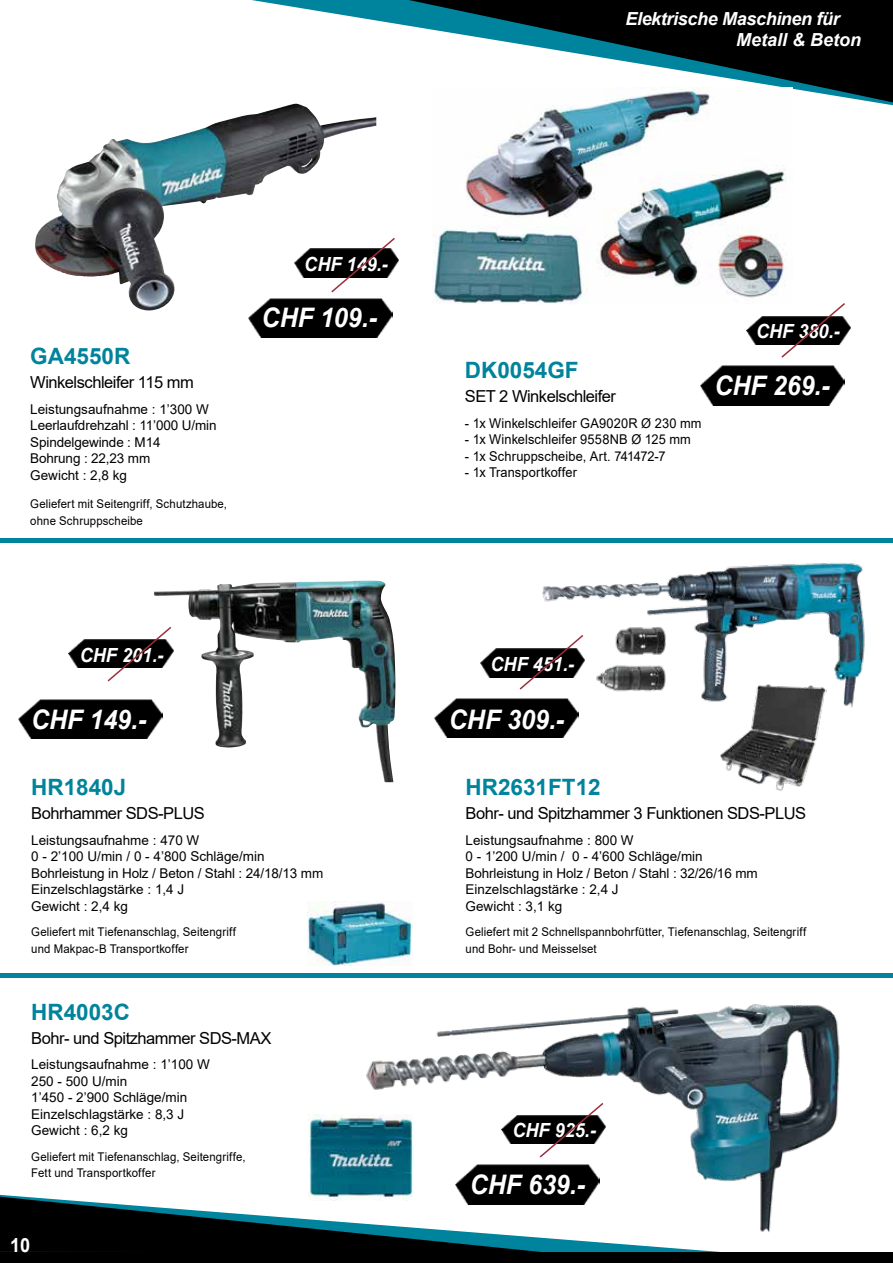
<style>
.page{position:relative;width:893px;height:1263px;background:#fff}
.page>*{position:absolute;margin:0;border:0;box-sizing:border-box;transform-origin:0 0}
.t1{font:italic 700 26.85px "Arial";color:#fff;scale:.93 1}
.t2{font:700 22.5px "Arial";color:#00839c}
.t3{font:italic 700 19.5px "Arial";color:#fff;scale:.93 1}
.t4{font:700 19.5px "Arial";color:#fff;scale:.93 1}
.t5{font:italic 700 18px/21.6px "Arial";letter-spacing:-.02em;color:#fff}
.t6{font:16.5px "Arial";letter-spacing:-.03em;color:#000}
.t7{font:13.5px/16.5px "Arial";color:#000}
.t8{font:13.5px "Arial";color:#000;scale:.95 1}
.t9{font:12px/16.5px "Arial";letter-spacing:.01em;color:#000;scale:.95 1}
</style>
<div class="page">
<svg style="left:252px;top:0;width:641px;height:105px"></svg>
<svg style="left:409px;top:0;width:484px;height:102px;fill:#000"></svg>
<svg style="left:0;top:1195px;width:360px;height:57px"></svg>
<hr style="left:0;top:973px;width:893px;height:4px;background:#00839c">
<hr style="left:0;top:538px;width:893px;height:4px;background:#00839c">
<div style="left:0;top:1252px;width:893px;height:11px;background:#000"></div>
<img style="left:360px;top:925px;width:486px;height:327px">
<img style="left:35px;top:104px;width:258px;height:172px">
<img style="left:433px;top:88px;width:360px;height:216px">
<img style="left:154px;top:581px;width:199px;height:167px">
<img style="left:542px;top:563px;width:323px;height:145px">
<img style="left:720px;top:682px;width:107px;height:108px">
<img style="left:249px;top:298px;width:144px;height:40px">
<img style="left:294px;top:249px;width:105px;height:28px">
<img style="left:701px;top:366px;width:143px;height:39px">
<img style="left:746px;top:316px;width:104px;height:29px">
<img style="left:18px;top:699px;width:144px;height:40px">
<img style="left:69px;top:639px;width:37px;height:29px">
<img style="left:435px;top:698px;width:144px;height:40px">
<img style="left:481px;top:649px;width:37px;height:28px">
<img style="left:501px;top:1115px;width:105px;height:29px">
<svg style="left:330px;top:238px;width:67px;height:55px"></svg>
<svg style="left:780px;top:301px;width:67px;height:57px"></svg>
<svg style="left:106px;top:625px;width:67px;height:58px"></svg>
<svg style="left:518px;top:633px;width:67px;height:58px"></svg>
<svg style="left:538px;top:1101px;width:67px;height:58px"></svg>
<img style="left:456px;top:1165px;width:144px;height:39px">
<img style="left:308px;top:1115px;width:106px;height:86px">
<img style="left:307px;top:901px;width:105px;height:65px">
<h3 class="t5" style="left:736px;top:8px;width:127px;text-indent:-111px">Elektrische Maschinen für<br>Metall &amp; Beton</h3>
<h3 class="t3" style="left:304px;top:251px;width:91px">CHF 149.-</h3>
<h2 class="t2" style="left:30px;top:341px;width:102px">GA4550R</h2>
<p class="t6" style="left:30px;top:371px;width:165px">Winkelschleifer 115 mm</p>
<p class="t7" style="left:30px;top:401px;width:188px">Leistungsaufnahme : 1’300 W<br>Leerlaufdrehzahl : 11’000 U/min<br>Spindelgewinde : M14<br>Bohrung : 22,23 mm<br>Gewicht : 2,8 kg</p>
<p class="t9" style="left:30px;top:496px;width:209px">Geliefert mit Seitengriff, Schutzhaube, ohne Schruppscheibe</p>
<h1 class="t1" style="left:262px;top:300px;width:126px">CHF 109.-</h1>
<h3 class="t3" style="left:80px;top:642px;width:91px">CHF 201.-</h3>
<h1 class="t1" style="left:31px;top:701px;width:126px">CHF 149.-</h1>
<h2 class="t2" style="left:31px;top:771px;width:97px">HR1840J</h2>
<p class="t6" style="left:31px;top:802px;width:175px">Bohrhammer SDS-PLUS</p>
<p class="t7" style="left:31px;top:832px;width:294px">Leistungsaufnahme : 470 W<br>0 - 2’100 U/min / 0 - 4’800 Schläge/min<br>Bohrleistung in Holz / Beton / Stahl : 24/18/13 mm<br>Einzelschlagstärke : 1,4 J<br>Gewicht : 2,4 kg</p>
<p class="t9" style="left:31px;top:924px;width:217px">Geliefert mit Tiefenanschlag, Seitengriff und Makpac-B Transportkoffer</p>
<h2 class="t2" style="left:31px;top:996px;width:100px">HR4003C</h2>
<p class="t6" style="left:31px;top:1027px;width:242px">Bohr- und Spitzhammer SDS-MAX</p>
<p class="t7" style="left:31px;top:1056px;width:180px">Leistungsaufnahme : 1’100 W<br>250 - 500 U/min<br>1’450 - 2’900 Schläge/min<br>Einzelschlagstärke : 8,3 J<br>Gewicht : 6,2 kg</p>
<p class="t9" style="left:31px;top:1148px;width:227px">Geliefert mit Tiefenanschlag, Seitengriffe,<br>Fett und Transportkoffer</p>
<h3 class="t4" style="left:10px;top:1232px;width:23px">10</h3>
<h2 class="t2" style="left:465px;top:355px;width:115px">DK0054GF</h2>
<p class="t6" style="left:465px;top:385px;width:153px">SET 2 Winkelschleifer</p>
<p class="t8" style="left:465px;top:414px;width:251px">- 1x Winkelschleifer GA9020R Ø 230 mm</p>
<p class="t8" style="left:465px;top:430px;width:239px">- 1x Winkelschleifer 9558NB Ø 125 mm</p>
<p class="t8" style="left:465px;top:447px;width:213px">- 1x Schruppscheibe, Art. 741472-7</p>
<p class="t8" style="left:465px;top:463px;width:120px">- 1x Transportkoffer</p>
<h3 class="t3" style="left:756px;top:319px;width:91px">CHF 380.-</h3>
<h1 class="t1" style="left:714px;top:367px;width:126px">CHF 269.-</h1>
<h3 class="t3" style="left:490px;top:651px;width:91px">CHF 451.-</h3>
<h1 class="t1" style="left:449px;top:701px;width:126px">CHF 309.-</h1>
<h2 class="t2" style="left:466px;top:771px;width:137px">HR2631FT12</h2>
<p class="t6" style="left:466px;top:802px;width:342px">Bohr- und Spitzhammer 3 Funktionen SDS-PLUS</p>
<p class="t7" style="left:466px;top:832px;width:294px">Leistungsaufnahme : 800 W<br>0 - 1’200 U/min / 0 - 4’600 Schläge/min<br>Bohrleistung in Holz / Beton / Stahl : 32/26/16 mm<br>Einzelschlagstärke : 2,4 J<br>Gewicht : 3,1 kg</p>
<p class="t9" style="left:466px;top:924px;width:360px">Geliefert mit 2 Schnellspannbohrfütter, Tiefenanschlag, Seitengriff und Bohr- und Meisselset</p>
<h3 class="t3" style="left:512px;top:1117px;width:91px">CHF 925.-</h3>
<h1 class="t1" style="left:470px;top:1166px;width:126px">CHF 639.-</h1>
</div>
